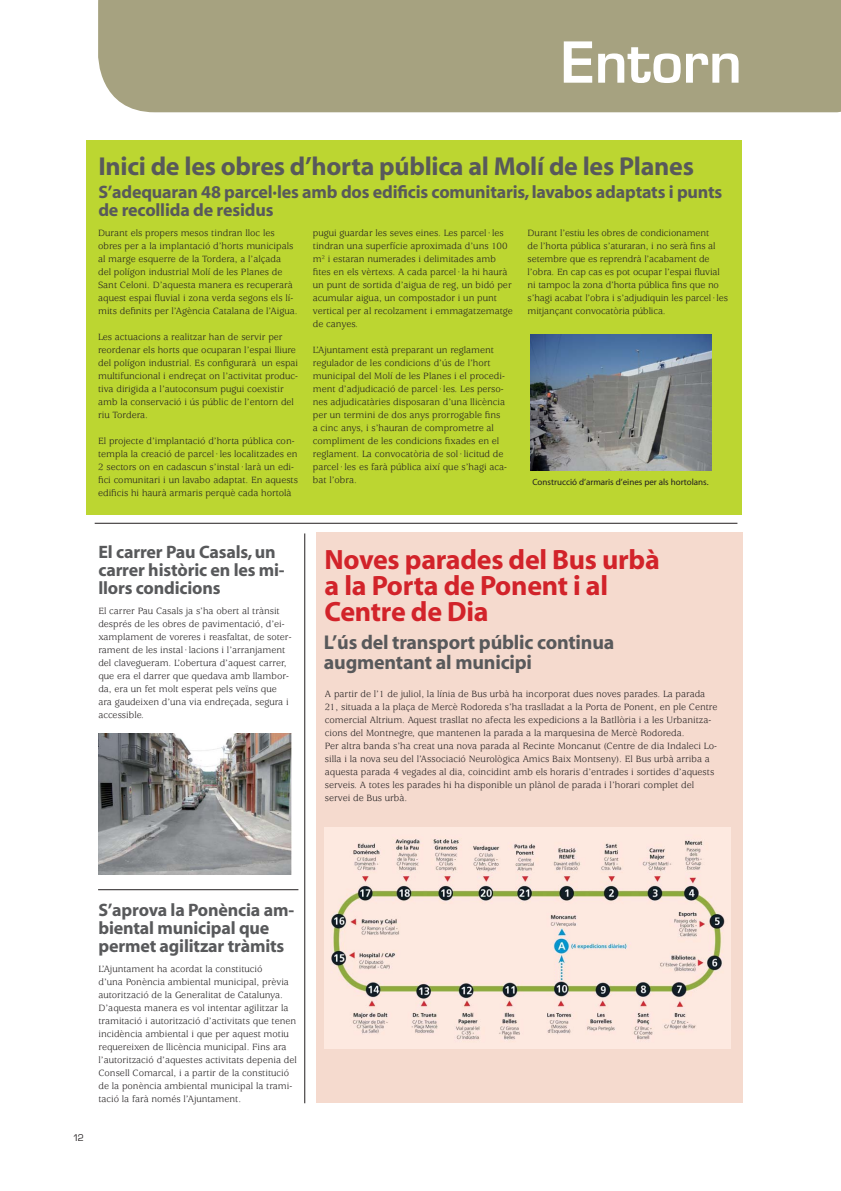
<style>
.page{position:relative;width:841px;height:1191px;background:#fff}
.page>*{position:absolute;margin:0;border:0;box-sizing:border-box;transform-origin:0 0}
.t1{font:55px "Myriad Pro";color:#fff}
.t2{font:55px "Eurostile Demi";color:#fff}
.t3{font:700 28px/26px "Myriad";letter-spacing:-.01em;color:#d2232a}
.t4{font:700 26px "Myriad";letter-spacing:-.01em;color:#58595b}
.t5{font:700 20px/20px "Myriad";letter-spacing:-.01em;color:#58595b}
.t6{font:700 18px/18px "Myriad";letter-spacing:-.01em;color:#58595b}
.t7{font:10px/13px "Usherwood";color:#231f20}
.t8{font:10px "Eurostile T";color:#231f20}
.t9{font:9px "Myriad";color:#231f20}
</style>
<div class="page">
<div style="left:98px;top:0;width:743px;height:112px;background:#a6a280"></div>
<div style="left:87px;top:141px;width:654px;height:374px;background:#bcd631"></div>
<div style="left:316px;top:532px;width:426px;height:570px;background:#f5dace"></div>
<img style="left:98px;top:733px;width:193px;height:141px">
<hr style="left:95px;top:523px;width:642px;height:1px;background:#231f20">
<hr style="left:304px;top:533px;width:1px;height:570px;background:#231f20">
<img style="left:324px;top:827px;width:406px;height:221px">
<hr style="left:98px;top:889px;width:200px;height:1px;background:#231f20">
<img style="left:530px;top:334px;width:181px;height:136px">
<h1 class="t2" style="left:560px;top:28px;width:183px">Entorn</h1>
<h1 class="t1" style="left:489px;top:45px;width:254px">En portada</h1>
<h3 class="t4" style="left:98px;top:157px;width:597px">Inici de les obres d’horta pública al Molí de les Planes</h3>
<h3 class="t6" style="left:98px;top:185px;width:625px">S’adequaran 48 parcel·les amb dos edificis comunitaris, lavabos adaptats i punts de recollida de residus</h3>
<p class="t7" style="left:98px;top:227px;width:201px">Durant els propers mesos tindran lloc les obres per a la implantació d’horts municipals al marge esquerre de la Tordera, a l’alçada<br>del polígon industrial Molí de les Planes de Sant Celoni. D’aquesta manera es recuperarà aquest espai fluvial i zona verda segons els lí&shy;mits definits per l’Agència Catalana de l’Aigua.</p>
<p class="t7" style="left:98px;top:331px;width:202px">Les actuacions a realitzar han de servir per reordenar els horts que ocuparan l’espai lliure del polígon industrial. Es configurarà un espai multifuncional i endreçat on l’activitat produc&shy;tiva dirigida a l’autoconsum pugui coexistir amb la conservació i ús públic de l’entorn del riu Tordera.</p>
<p class="t7" style="left:98px;top:435px;width:201px">El projecte d’implantació d’horta pública con&shy;templa la creació de parcel·les localitzades en 2 sectors on en cadascun s’instal·larà un edi&shy;fici comunitari i un lavabo adaptat. En aquests edificis hi haurà armaris perquè cada hortolà</p>
<p class="t7" style="left:313px;top:227px;width:202px">pugui guardar les seves eines. Les parcel·les tindran una superfície aproximada d’uns 100 m<sup>2</sup> i estaran numerades i delimitades amb fites en els vèrtexs. A cada parcel·la hi haurà un punt de sortida d’aigua de reg, un bidó per acumular aigua, un compostador i un punt vertical per al recolzament i emmagatzematge de canyes.</p>
<p class="t7" style="left:313px;top:344px;width:195px">L’Ajuntament està preparant un reglament regulador de les condicions d’ús de l’hort municipal del Molí de les Planes i el procedi&shy;ment d’adjudicació de parcel·les. Les perso&shy;nes adjudicatàries disposaran d’una llicència per un termini de dos anys prorrogable fins a cinc anys, i s’hauran de comprometre al compliment de les condicions fixades en el reglament. La convocatòria de sol·licitud de parcel·les es farà pública així que s’hagi aca&shy;bat l’obra.</p>
<p class="t7" style="left:527px;top:227px;width:202px">Durant l’estiu les obres de condicionament<br>de l’horta pública s’aturaran, i no serà fins al setembre que es reprendrà l’acabament de l’obra. En cap cas es pot ocupar l’espai fluvial ni tampoc la zona d’horta pública fins que no s’hagi acabat l’obra i s’adjudiquin les parcel·les mitjançant convocatòria pública.</p>
<p class="t9" style="left:532px;top:479px;width:177px">Construcció d’armaris d’eines per als hortolans.</p>
<h3 class="t6" style="left:98px;top:544px;width:188px">El carrer Pau Casals, un carrer històric en les mi&shy;llors condicions</h3>
<p class="t7" style="left:98px;top:605px;width:194px">El carrer Pau Casals ja s’ha obert al trànsit després de les obres de pavimentació, d’ei&shy;xamplament de voreres i reasfaltat, de soter&shy;rament de les instal·lacions i l’arranjament del clavegueram. L’obertura d’aquest carrer, que era el darrer que quedava amb llambor&shy;da, era un fet molt esperat pels veïns que ara gaudeixen d’una via endreçada, segura i accessible.</p>
<h2 class="t3" style="left:324px;top:549px;width:337px">Noves parades del Bus urbà a la Porta de Ponent i al<br>Centre de Dia</h2>
<h3 class="t5" style="left:324px;top:634px;width:292px">L’ús del transport públic continua augmentant al municipi</h3>
<p class="t7" style="left:325px;top:688px;width:394px">A partir de l’1 de juliol, la línia de Bus urbà ha incorporat dues noves parades. La parada 21, situada a la plaça de Mercè Rodoreda s’ha traslladat a la Porta de Ponent, en ple Centre comercial Altrium. Aquest trasllat no afecta les expedicions a la Batllòria i a les Urbanitza&shy;cions del Montnegre, que mantenen la parada a la marquesina de Mercè Rodoreda.<br>Per altra banda s’ha creat una nova parada al Recinte Moncanut (Centre de dia Indaleci Lo&shy;silla i la nova seu del l’Associació Neurològica Amics Baix Montseny). El Bus urbà arriba a aquesta parada 4 vegades al dia, coincidint amb els horaris d’entrades i sortides d’aquests serveis. A totes les parades hi ha disponible un plànol de parada i l’horari complet del servei de Bus urbà.</p>
<p class="t8" style="left:73px;top:1133px;width:13px">12</p>
<h3 class="t6" style="left:98px;top:902px;width:197px">S’aprova la Ponència am&shy;biental municipal que permet agilitzar tràmits</h3>
<p class="t7" style="left:98px;top:963px;width:200px">L’Ajuntament ha acordat la constitució<br>d’una Ponència ambiental municipal, prèvia autorització de la Generalitat de Catalunya.<br>D’aquesta manera es vol intentar agilitzar la tramitació i autorització d’activitats que tenen incidència ambiental i que per aquest motiu requereixen de llicència municipal. Fins ara l’autorització d’aquestes activitats depenia del Consell Comarcal, i a partir de la constitució de la ponència ambiental municipal la trami&shy;tació la farà només l’Ajuntament.</p>
</div>
